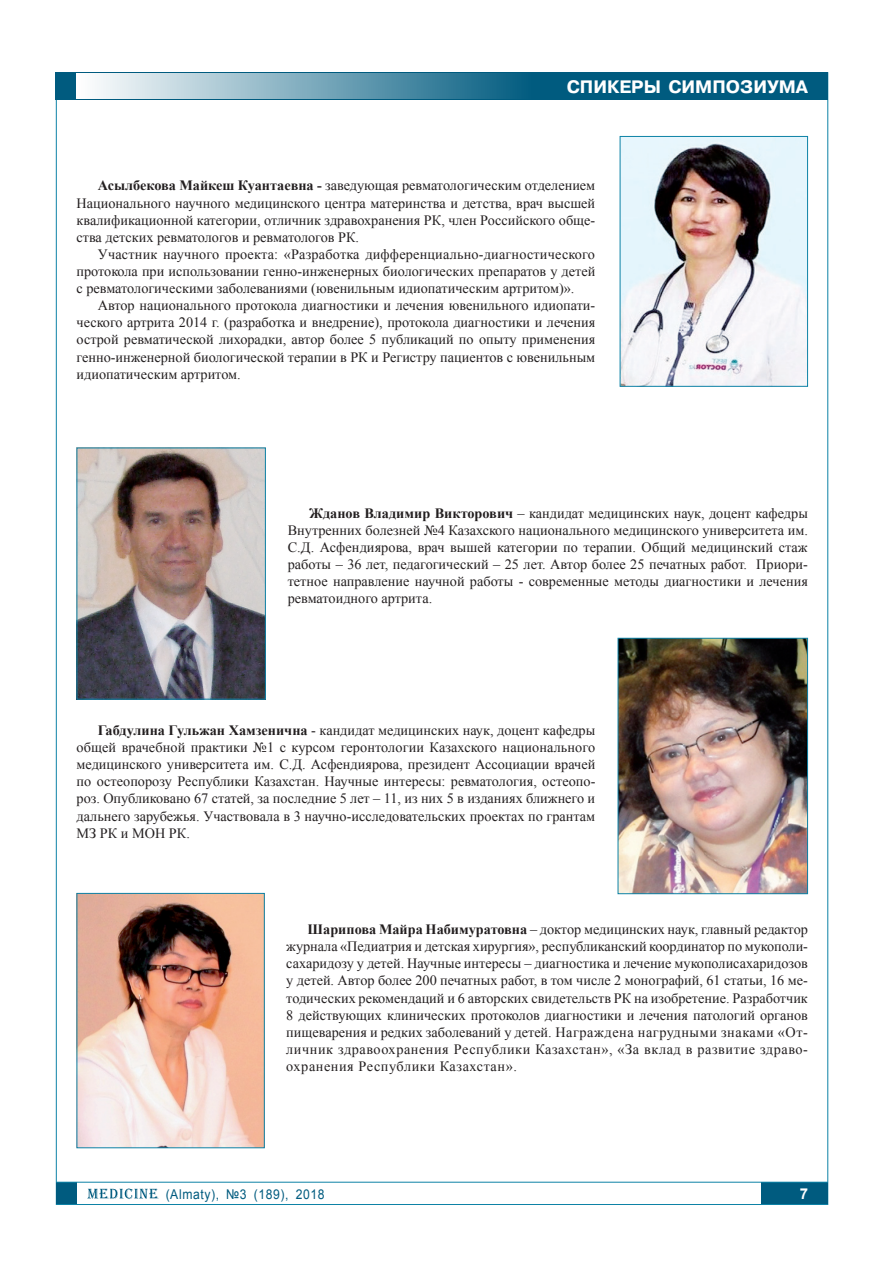
<style>
.page{position:relative;width:893px;height:1263px;background:#fff}
.page>*{position:absolute;margin:0;border:0;box-sizing:border-box;transform-origin:0 0}
.t1{font:700 18px "Pragmatica C";color:#fff}
.t2{font:700 15px "Arial";color:#fff}
.t3{font:14.25px/17.1px "Times New Roman";color:#231f20;text-align:justify}
.t4{font:13.5px "Arial";letter-spacing:.05em;color:#005b7f;scale:.9 1}
.s1{font-weight:700}
</style>
<div class="page">
<div style="left:761px;top:1182px;width:67px;height:22px;background:#005b7f"></div>
<div style="left:56px;top:1182px;width:21px;height:22px;background:#005b7f"></div>
<svg style="left:87px;top:1188px;width:71px;height:11px"></svg>
<hr style="left:56px;top:1182px;width:772px;height:1px;background:#0d82a6">
<div style="left:56px;top:72px;width:772px;height:28px;background:#005b7f"></div>
<div style="left:77px;top:73px;width:463px;height:26px;background:linear-gradient(to right,#fffffe,#00597d)"></div>
<img style="left:622px;top:138px;width:184px;height:247px">
<div style="left:620px;top:136px;width:188px;height:251px;border:1px solid #0d82a6"></div>
<img style="left:620px;top:640px;width:186px;height:252px">
<div style="left:618px;top:638px;width:190px;height:256px;border:1px solid #0d82a6"></div>
<img style="left:79px;top:450px;width:185px;height:247px">
<div style="left:77px;top:448px;width:189px;height:251px;border:1px solid #0d82a6"></div>
<img style="left:79px;top:895px;width:184px;height:251px">
<div style="left:77px;top:893px;width:188px;height:255px;border:1px solid #0d82a6"></div>
<p class="t1" style="left:567px;top:77px;width:14px">СПИКЕ</p>
<p class="t1" style="left:631px;top:77px;width:53px">РЫ СИМПОЗИУМА</p>
<p class="t3" style="left:77px;top:177px;width:520px;text-indent:21px"><span class="s1">Асылбекова Майкеш Куантаевна -</span> заведующая ревматологическим отделением Национального научного медицинского центра материнства и детства, врач высшей квалификационной категории, отличник здравохранения РК, член Российского обще&shy;ства детских ревматологов и ревматологов РК.</p>
<p class="t3" style="left:77px;top:245px;width:520px;text-indent:21px">Участник научного проекта: «Разработка дифференциально-диагностического протокола при использовании генно-инженерных биологических препаратов у детей с ревматологическими заболеваниями (ювенильным идиопатическим артритом)».</p>
<p class="t3" style="left:77px;top:297px;width:520px;text-indent:21px">Автор национального протокола диагностики и лечения ювенильного идиопати&shy;ческого артрита 2014 г. (разработка и внедрение), протокола диагностики и лечения острой ревматической лихорадки, автор более 5 публикаций по опыту применения генно-инженерной биологической терапии в РК и Регистру пациентов с ювенильным идиопатическим артритом.</p>
<p class="t3" style="left:288px;top:504px;width:522px;text-indent:21px"><span class="s1">Жданов Владимир Викторович</span> – кандидат медицинских наук, доцент кафедры Внутренних болезней №4 Казахского национального медицинского университета им.<br>С.Д. Асфендиярова, врач вышей категории по терапии. Общий медицинский стаж работы – 36 лет, педагогический – 25 лет. Автор более 25 печатных работ. Приори&shy;тетное направление научной работы - современные методы диагностики и лечения ревматоидного артрита.</p>
<p class="t3" style="left:77px;top:721px;width:520px;text-indent:21px"><span class="s1">Габдулина Гульжан Хамзенична</span> - кандидат медицинских наук, доцент кафедры общей врачебной практики №1 с курсом геронтологии Казахского национального медицинского университета им. С.Д. Асфендиярова, президент Ассоциации врачей по остеопорозу Республики Казахстан. Научные интересы: ревматология, остеопо&shy;роз. Опубликовано 67 статей, за последние 5 лет – 11, из них 5 в изданиях ближнего и дальнего зарубежья. Участвовала в 3 научно-исследовательских проектах по грантам МЗ РК и МОН РК.</p>
<p class="t3" style="left:286px;top:920px;width:523px;text-indent:21px"><span class="s1">Шарипова Майра Набимуратовна</span> – доктор медицинских наук, главный редактор журнала «Педиатрия и детская хирургия», республиканский координатор по мукополи&shy;сахаридозу у детей. Научные интересы – диагностика и лечение мукополисахаридозов у детей. Автор более 200 печатных работ, в том числе 2 монографий, 61 статьи, 16 ме&shy;тодических рекомендаций и 6 авторских свидетельств РК на изобретение. Разработчик 8 действующих клинических протоколов диагностики и лечения патологий органов пищеварения и редких заболеваний у детей. Награждена нагрудными знаками «От&shy;личник здравоохранения Республики Казахстан», «За вклад в развитие здраво&shy;охранения Республики Казахстан».</p>
<p class="t4" style="left:166px;top:1185px;width:178px">(Almaty), №3 (189), 2018</p>
<p class="t2" style="left:800px;top:1183px;width:10px">7</p>
</div>
